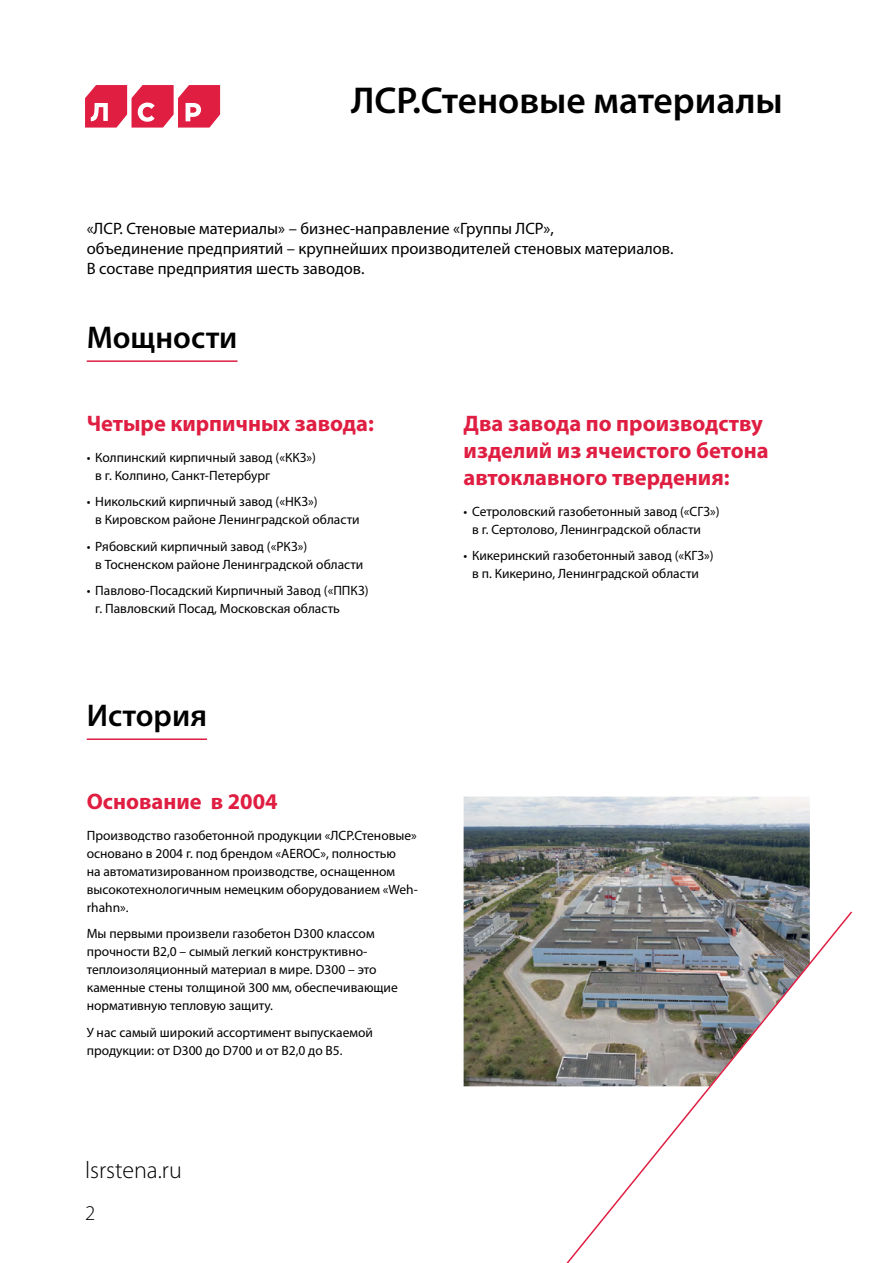
<style>
.page{position:relative;width:893px;height:1263px;background:#fff}
.page>*{position:absolute;margin:0;border:0;box-sizing:border-box;transform-origin:0 0}
.t1{font:600 37.5px "Myriad Pro";color:#000}
.t2{font:600 31.5px "Myriad Pro";color:#000}
.t3{font:300 24px "Myriad Pro";color:#000}
.t4{font:700 22.5px/27px "Myriad Pro";color:#df1e42}
.t5{font:300 21px "Myriad Pro";color:#000}
.t6{font:16.5px/19.8px "Myriad Pro";color:#000}
.t7{font:13.5px/18px "Myriad Pro";color:#000}
</style>
<div class="page">
<svg style="left:85px;top:85px;width:135px;height:43px"></svg>
<img style="left:464px;top:796px;width:346px;height:290px">
<hr style="left:87px;top:360px;width:150px;height:2px;background:#df1e42">
<hr style="left:87px;top:738px;width:120px;height:2px;background:#df1e42">
<svg style="left:512px;top:910px;width:340px;height:353px"></svg>
<h1 class="t1" style="left:351px;top:77px;width:433px">ЛСР.Стеновые материалы</h1>
<p class="t6" style="left:87px;top:219px;width:588px">«ЛСР. Стеновые материалы» – бизнес-направление «Группы ЛСР»,<br>объединение предприятий – крупнейших производителей стеновых материалов.<br>В составе предприятия шесть заводов.</p>
<h2 class="t2" style="left:87px;top:317px;width:152px">Мощности</h2>
<h3 class="t4" style="left:87px;top:409px;width:289px">Четыре кирпичных завода:</h3>
<p class="t7" style="left:95px;top:448px;width:222px;text-indent:-9px">• Колпинский кирпичный завод («ККЗ») в г. Колпино, Санкт-Петербург</p>
<p class="t7" style="left:95px;top:492px;width:266px;text-indent:-9px">• Никольский кирпичный завод («НКЗ»)<br>в Кировском районе Ленинградской области</p>
<p class="t7" style="left:95px;top:537px;width:270px;text-indent:-9px">• Рябовский кирпичный завод («РКЗ»)<br>в Тосненском районе Ленинградской области</p>
<p class="t7" style="left:95px;top:581px;width:275px;text-indent:-9px">• Павлово-Посадский Кирпичный Завод («ППКЗ) г. Павловский Посад, Московская область</p>
<h2 class="t2" style="left:87px;top:695px;width:122px">История</h2>
<h3 class="t4" style="left:87px;top:787px;width:193px">Основание в 2004</h3>
<p class="t7" style="left:87px;top:826px;width:333px">Производство газобетонной продукции «ЛСР.Стеновые» основано в 2004 г. под брендом «AEROC», полностью<br>на автоматизированном производстве, оснащенном высокотехнологичным немецким оборудованием «Weh&shy;rhahn».</p>
<p class="t7" style="left:87px;top:924px;width:313px">Мы первыми произвели газобетон D300 классом прочности B2,0 – сымый легкий конструктивно&shy;теплоизоляционный материал в мире. D300 – это каменные стены толщиной 300 мм, обеспечивающие нормативную тепловую защиту.</p>
<p class="t7" style="left:87px;top:1023px;width:288px">У нас самый широкий ассортимент выпускаемой продукции: от D300 до D700 и от B2,0 до В5.</p>
<h3 class="t3" style="left:85px;top:1157px;width:98px">lsrstena.ru</h3>
<h3 class="t5" style="left:85px;top:1202px;width:12px">2</h3>
<h3 class="t4" style="left:464px;top:409px;width:307px">Два завода по производству изделий из ячеистого бетона автоклавного твердения:</h3>
<p class="t7" style="left:472px;top:502px;width:249px;text-indent:-9px">• Сетроловский газобетонный завод («СГЗ») в г. Сертолово, Ленинградской области</p>
<p class="t7" style="left:464px;top:546px;width:252px;text-align:center">• Кикеринский газобетонный завод («КГЗ») в п. Кикерино, Ленинградской области</p>
</div>
